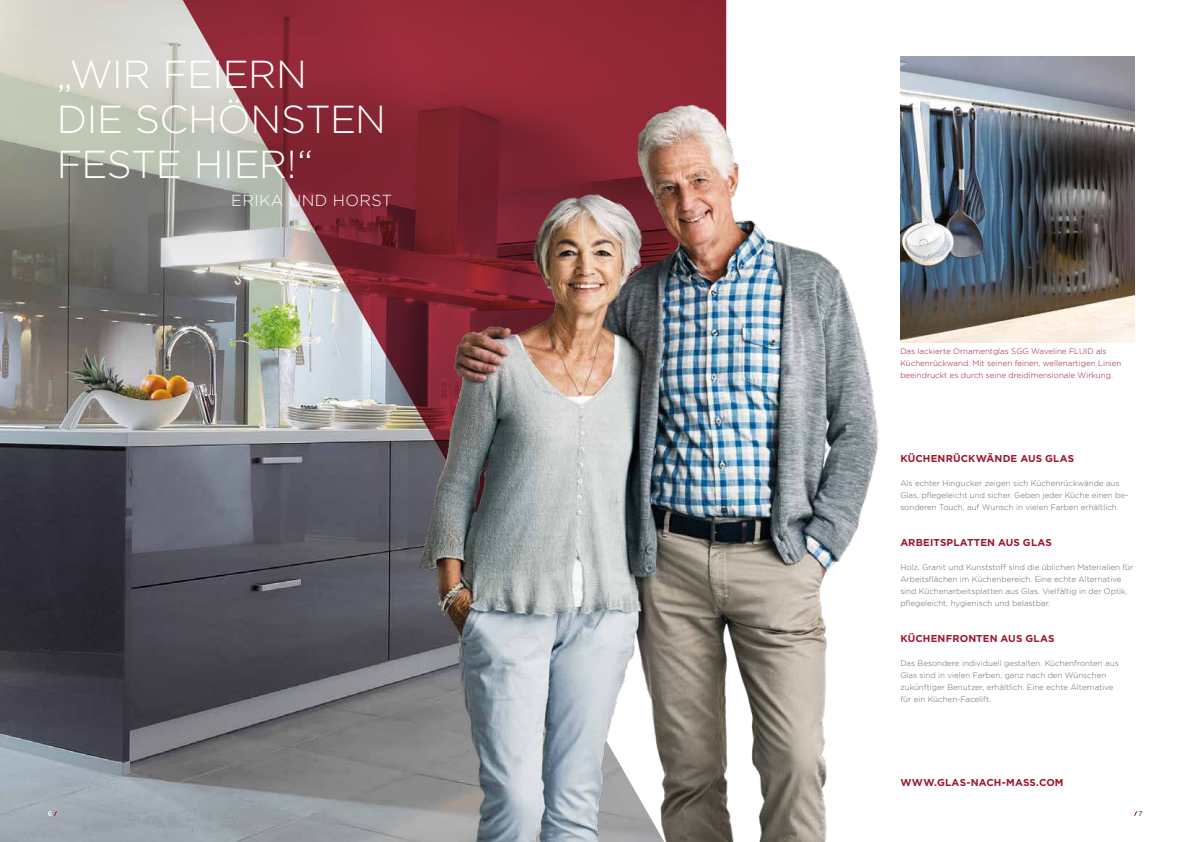
<style>
.page{position:relative;width:1191px;height:842px;background:#fff}
.page>*{position:absolute;margin:0;border:0;box-sizing:border-box;transform-origin:0 0}
.t1{font:300 39px/45px "Gotham";letter-spacing:-.015em;color:#fff}
.t2{font:300 16px "Gotham";letter-spacing:.025em;color:#fff}
.t3{font:700 10px "Gotham";letter-spacing:.015em;color:#9d182c}
.t4{font:300 8px/12px "Gotham";color:#646363}
.t5{font:300 8px/12px "Gotham";color:#9d182c}
.t6{font:500 7px "Gotham";color:#fff}
.t7{font:500 7px "Gotham";color:#646363}
</style>
<div class="page">
<img style="left:0;top:294px;width:224px;height:548px">
<svg style="left:0;top:0;width:147px;height:294px;background:#a3a49a"></svg>
<svg style="left:147px;top:0;width:77px;height:620px;background:#93908f"></svg>
<img style="left:1059px;top:57px;width:75px;height:285px">
<img style="left:224px;top:0;width:835px;height:842px">
<svg style="left:54px;top:811px;width:3px;height:5px"></svg>
<h1 class="t1" style="left:57px;top:51px;width:331px">„WIR FEIERN<br>DIE SCHÖNSTEN<br>FESTE HIER!“</h1>
<h2 class="t2" style="left:231px;top:190px;width:162px">ERIKA UND HORST</h2>
<p class="t5" style="left:900px;top:345px;width:223px">Das lackierte Ornamentglas SGG Waveline FLUID als<br>Küchenrückwand. Mit seinen feinen, wellenartigen Linien beeindruckt es durch seine dreidimensionale Wirkung.</p>
<p class="t3" style="left:900px;top:453px;width:175px">KÜCHENRÜCKWÄNDE AUS GLAS</p>
<p class="t4" style="left:900px;top:477px;width:230px">Als echter Hingucker zeigen sich Küchenrückwände aus<br>Glas, pflegeleicht und sicher. Geben jeder Küche einen be&shy;sonderen Touch, auf Wunsch in vielen Farben erhältlich.</p>
<p class="t3" style="left:900px;top:537px;width:153px">ARBEITSPLATTEN AUS GLAS</p>
<p class="t4" style="left:900px;top:561px;width:234px">Holz, Granit und Kunststoff sind die üblichen Materialien für Arbeitsflächen im Küchenbereich. Eine echte Alternative sind Küchenarbeitsplatten aus Glas. Vielfältig in der Optik, pflegeleicht, hygienisch und belastbar.</p>
<p class="t3" style="left:900px;top:633px;width:156px">KÜCHENFRONTEN AUS GLAS</p>
<p class="t4" style="left:900px;top:657px;width:220px">Das Besondere individuell gestalten. Küchenfronten aus Glas sind in vielen Farben, ganz nach den Wünschen zukünftiger Benutzer, erhältlich. Eine echte Alternative für ein Küchen-Facelift.</p>
<p class="t3" style="left:900px;top:777px;width:165px">WWW.GLAS-NACH-MASS.COM</p>
<p class="t6" style="left:48px;top:809px;width:6px">6</p>
<p class="t7" style="left:1138px;top:809px;width:6px">7</p>
</div>
